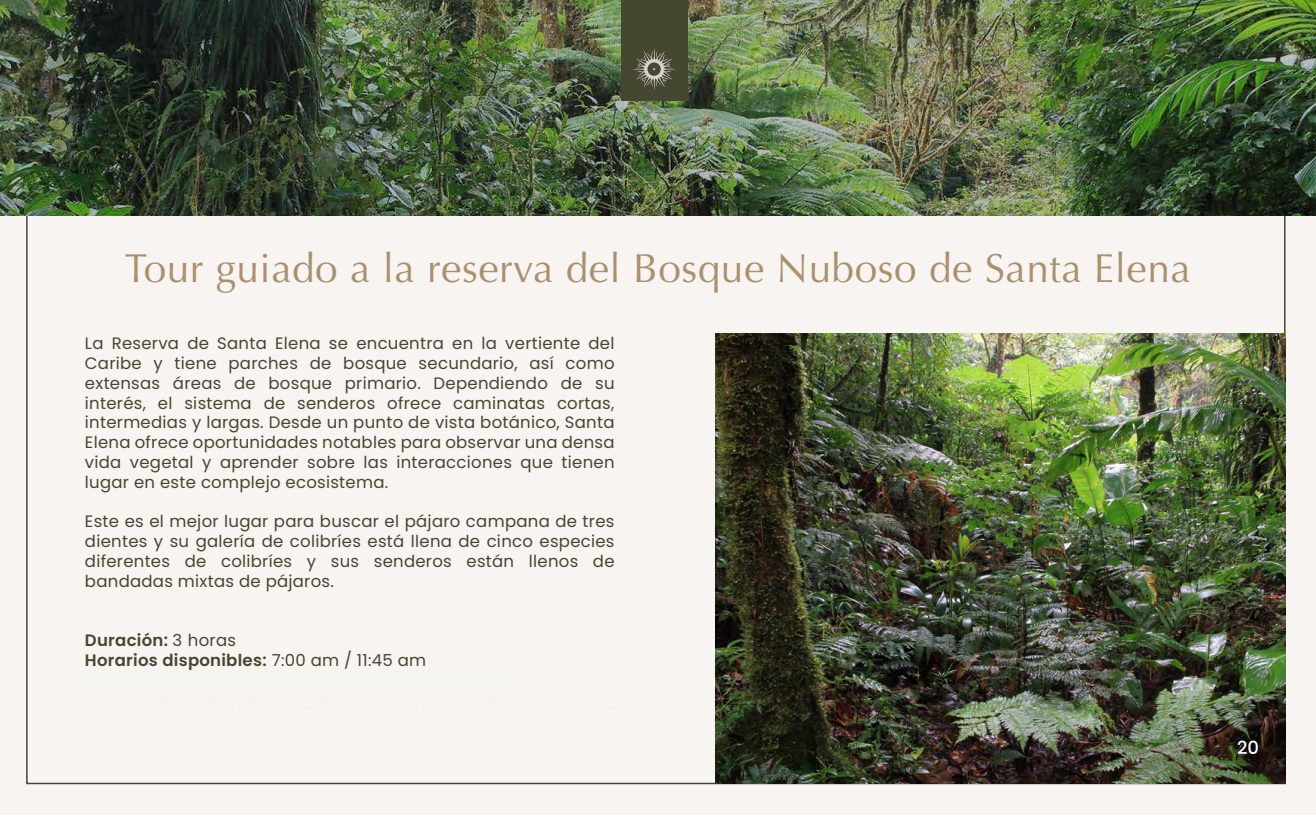
<style>
.page{position:relative;width:1316px;height:815px;background:#fff}
.page>*{position:absolute;margin:0;border:0;box-sizing:border-box;transform-origin:0 0}
.t1{font:40.5px "Optima";letter-spacing:.015em;color:#ab906e}
.t2{font:500 18px "Poppins";color:#fff}
.t3{font:16.5px/19.8px "Poppins";letter-spacing:.015em;color:#454730;text-align:justify}
.t4{font:600 16.5px/19.8px "Poppins";letter-spacing:.015em;color:#454730}
.s1{font-weight:400}
</style>
<div class="page">
<div style="left:0;top:0;width:1315px;height:814px;background:#f7f4f2"></div>
<img style="left:0;top:0;width:1315px;height:215px">
<div style="left:621px;top:0;width:66px;height:101px;background:#454730"></div>
<svg style="left:633px;top:48px;width:42px;height:42px"></svg>
<img style="left:715px;top:334px;width:570px;height:449px">
<h1 class="t1" style="left:125px;top:244px;width:1067px">Tour guiado a la reserva del Bosque Nuboso de Santa Elena</h1>
<p class="t3" style="left:85px;top:333px;width:531px">La Reserva de Santa Elena se encuentra en la vertiente del Caribe y tiene parches de bosque secundario, así como extensas áreas de bosque primario. Dependiendo de su interés, el sistema de senderos ofrece caminatas cortas, intermedias y largas. Desde un punto de vista botánico, Santa Elena ofrece oportunidades notables para observar una densa vida vegetal y aprender sobre las interacciones que tienen lugar en este complejo ecosistema.</p>
<p class="t3" style="left:85px;top:511px;width:531px">Este es el mejor lugar para buscar el pájaro campana de tres dientes y su galería de colibríes está llena de cinco especies diferentes de colibríes y sus senderos están llenos de bandadas mixtas de pájaros.</p>
<p class="t4" style="left:85px;top:630px;width:343px">Duración: <span class="s1">3 horas<br></span>Horarios disponibles: <span class="s1">7:00 am / 11:45 am</span></p>
<p class="t2" style="left:1237px;top:737px;width:23px">20</p>
</div>
